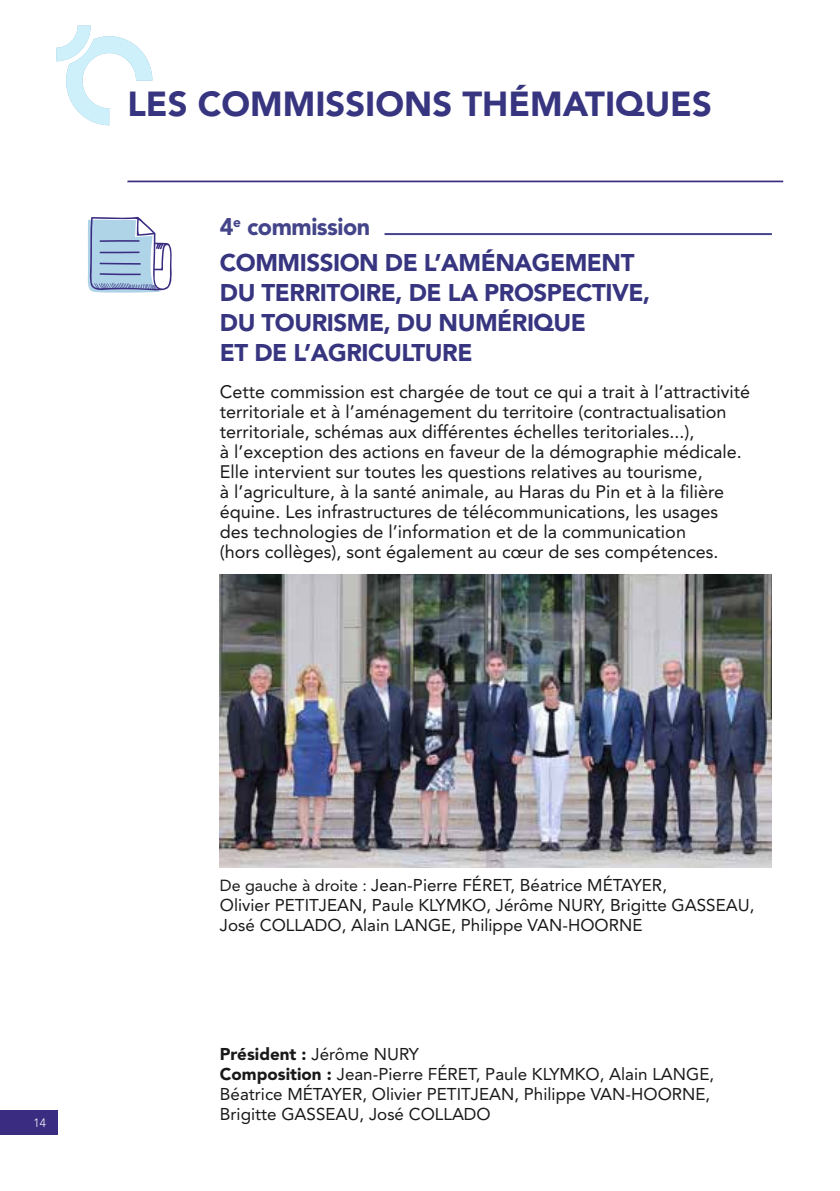
<style>
.page{position:relative;width:840px;height:1191px;background:#fff}
.page>*{position:absolute;margin:0;border:0;box-sizing:border-box;transform-origin:0 0}
.t1{font:900 34.4px "Avenir LT Std";color:#373580}
.t2{font:900 24px/30px "Avenir LT Std";letter-spacing:-.02em;color:#373580}
.t3{font:18px/20px "Avenir LT Std";color:#191919}
.t4{font:17px/20px "Avenir LT Std";color:#191919}
.t5{font:300 12px "Avenir LT Std";color:#fff}
.s1{color:#44448a}
.s2{font-size:16px}
.s3{font-weight:900}
</style>
<div class="page">
<div style="left:0;top:1109px;width:58px;height:25px;background:#392c81"></div>
<hr style="left:127px;top:181px;width:655px;height:1px;background:#392c81">
<svg style="left:56px;top:26px;width:96px;height:99px"></svg>
<svg style="left:87px;top:216px;width:85px;height:77px"></svg>
<hr style="left:99px;top:240px;width:41px;height:2px;background:#392c81">
<hr style="left:99px;top:251px;width:41px;height:2px;background:#392c81">
<hr style="left:99px;top:263px;width:42px;height:2px;background:#392c81">
<hr style="left:99px;top:273px;width:42px;height:2px;background:#392c81">
<hr style="left:384px;top:233px;width:387px;height:2px;background:#44448a">
<img style="left:220px;top:575px;width:551px;height:293px">
<h1 class="t1" style="left:127px;top:84px;width:585px">LES COMMISSIONS THÉMATIQUES</h1>
<h2 class="t2" style="left:220px;top:209px;width:416px;line-height:35.6px"><span class="s1">4</span><sup>e</sup> <span class="s1">commission<br></span>COMMISSION DE L’AMÉNAGEMENT</h2>
<h2 class="t2" style="left:220px;top:277px;width:431px">DU TERRITOIRE, DE LA PROSPECTIVE,<br>DU TOURISME, DU NUMÉRIQUE<br>ET DE L’AGRICULTURE</h2>
<p class="t3" style="left:220px;top:382px;width:531px">Cette commission est chargée de tout ce qui a trait à l’attractivité territoriale et à l’aménagement du territoire (contractualisation territoriale, schémas aux différentes échelles teritoriales...),<br>à l’exception des actions en faveur de la démographie médicale.<br>Elle intervient sur toutes les questions relatives au tourisme,<br>à l’agriculture, à la santé animale, au Haras du Pin et à la filière équine. Les infrastructures de télécommunications, les usages des technologies de l’information et de la communication<br>(hors collèges), sont également au cœur de ses compétences.</p>
<p class="t5" style="left:33px;top:1115px;width:14px">14</p>
<p class="t4" style="left:220px;top:875px;width:536px"><span class="s2">De gauche à droite :</span> Jean-Pierre FÉRET, Béatrice MÉTAYER,<br>Olivier PETITJEAN, Paule KLYMKO, Jérôme NURY, Brigitte GASSEAU,<br>José COLLADO, Alain LANGE, Philippe VAN-HOORNE</p>
<p class="t4" style="left:220px;top:1044px;width:495px"><span class="s3">Président :</span> Jérôme NURY<br><span class="s3">Composition :</span> Jean-Pierre FÉRET, Paule KLYMKO, Alain LANGE, Béatrice MÉTAYER, Olivier PETITJEAN, Philippe VAN-HOORNE, Brigitte GASSEAU, José COLLADO</p>
</div>
